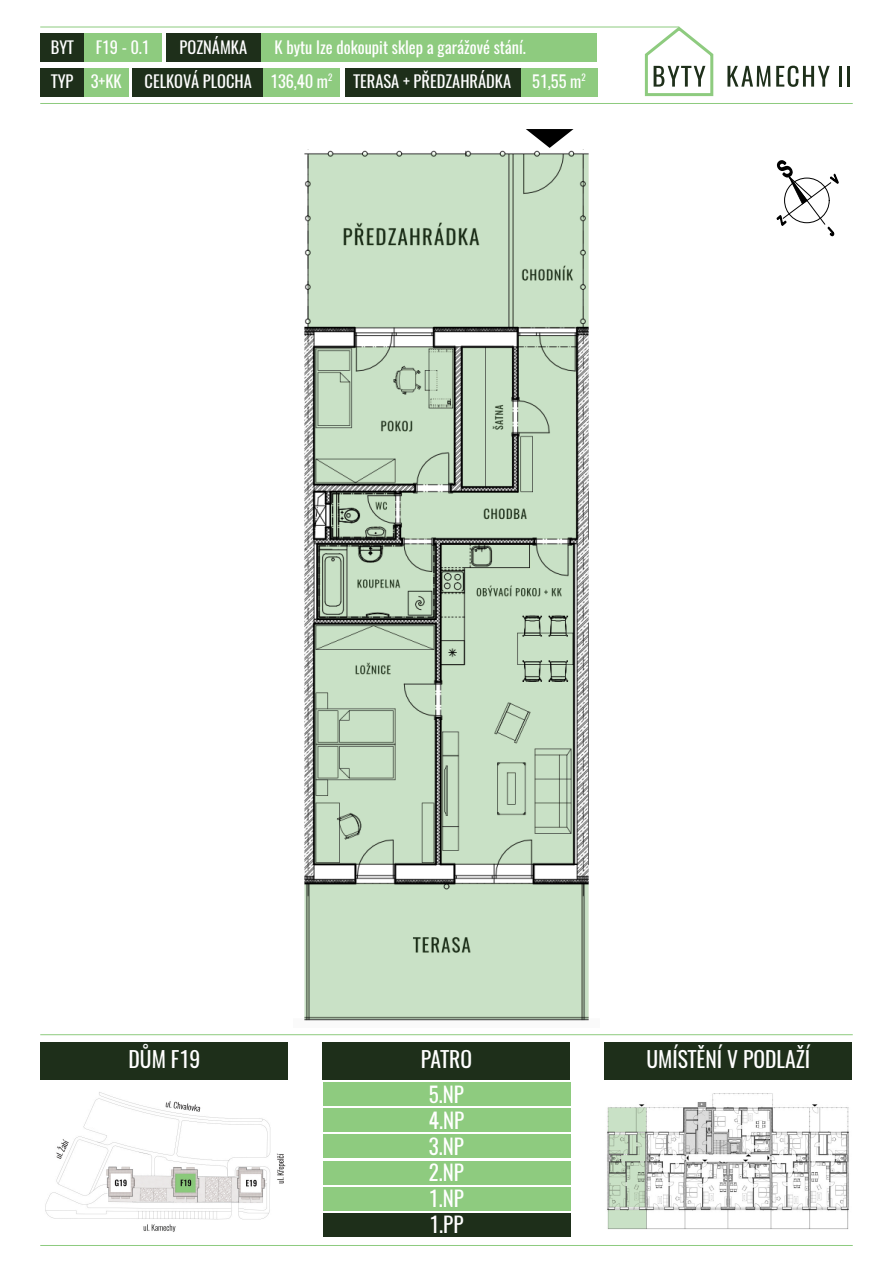
<style>
.page{position:relative;width:894px;height:1263px;background:#fff}
.page>*{position:absolute;margin:0;border:0;box-sizing:border-box;transform-origin:0 0}
.t1{font:21.6px "Oswald";color:#fff}
.t2{font:21px/26.1px "Oswald";color:#fff;text-align:justify}
.t3{font:16.5px "Oswald";color:#fff}
.t4{font:9px "Oswald";color:#fff}
</style>
<div class="page">
<img style="left:304px;top:149px;width:285px;height:872px">
<img style="left:607px;top:1093px;width:242px;height:137px">
<hr style="left:40px;top:103px;width:813px;height:1px;background:#8ecb7f">
<hr style="left:40px;top:1034px;width:813px;height:1px;background:#8ecb7f">
<hr style="left:40px;top:1245px;width:813px;height:1px;background:#8ecb7f">
<hr style="left:40px;top:27px;width:639px;height:1px;background:#8ecb7f">
<svg style="left:727px;top:66px;width:103px;height:21px"></svg>
<hr style="left:839px;top:66px;width:3px;height:21px;background:#1e2f1a">
<hr style="left:847px;top:66px;width:3px;height:21px;background:#1e2f1a">
<svg style="left:642px;top:26px;width:72px;height:71px"></svg>
<div style="left:84px;top:33px;width:77px;height:29px;background:#8ecb7f"></div>
<div style="left:263px;top:68px;width:77px;height:29px;background:#8ecb7f"></div>
<div style="left:520px;top:68px;width:78px;height:29px;background:#8ecb7f"></div>
<div style="left:84px;top:68px;width:44px;height:29px;background:#8ecb7f"></div>
<div style="left:323px;top:1083px;width:247px;height:23px;background:#8ecb7f"></div>
<div style="left:323px;top:1109px;width:247px;height:23px;background:#8ecb7f"></div>
<div style="left:323px;top:1135px;width:247px;height:23px;background:#8ecb7f"></div>
<div style="left:323px;top:1161px;width:247px;height:23px;background:#8ecb7f"></div>
<div style="left:323px;top:1187px;width:247px;height:23px;background:#8ecb7f"></div>
<div style="left:323px;top:1213px;width:247px;height:23px;background:#1e2f1a"></div>
<div style="left:40px;top:33px;width:44px;height:29px;background:#1e2f1a"></div>
<div style="left:40px;top:1042px;width:248px;height:38px;background:#1e2f1a"></div>
<div style="left:604px;top:1042px;width:248px;height:38px;background:#1e2f1a"></div>
<div style="left:323px;top:1042px;width:247px;height:38px;background:#1e2f1a"></div>
<div style="left:133px;top:68px;width:130px;height:29px;background:#1e2f1a"></div>
<div style="left:345px;top:68px;width:175px;height:29px;background:#1e2f1a"></div>
<div style="left:40px;top:68px;width:44px;height:29px;background:#1e2f1a"></div>
<img style="left:45px;top:1092px;width:241px;height:140px">
<svg style="left:526px;top:129px;width:48px;height:19px"></svg>
<div style="left:260px;top:34px;width:337px;height:28px;background:#8ecb7f"></div>
<div style="left:166px;top:34px;width:94px;height:28px;background:#1e2f1a"></div>
<svg style="left:782px;top:176px;width:50px;height:49px"></svg>
<p class="t3" style="left:51px;top:36px;width:25px">BYT</p>
<p class="t3" style="left:96px;top:36px;width:55px">F19 - 0.1</p>
<p class="t3" style="left:180px;top:36px;width:69px">POZNÁMKA</p>
<p class="t3" style="left:275px;top:36px;width:253px">K bytu lze dokoupit sklep a garážové stání.</p>
<p class="t3" style="left:51px;top:70px;width:24px">TYP</p>
<p class="t3" style="left:145px;top:70px;width:109px">CELKOVÁ PLOCHA</p>
<p class="t3" style="left:354px;top:70px;width:159px">TERASA + PŘEDZAHRÁDKA</p>
<p class="t3" style="left:270px;top:70px;width:59px">136,40 m</p>
<p class="t4" style="left:328px;top:71px;width:6px">2</p>
<p class="t3" style="left:532px;top:70px;width:51px">51,55 m</p>
<p class="t4" style="left:581px;top:71px;width:6px">2</p>
<p class="t3" style="left:91px;top:70px;width:32px">3+KK</p>
<h1 class="t1" style="left:129px;top:1045px;width:73px">DŮM F19</h1>
<h1 class="t1" style="left:421px;top:1045px;width:53px">PATRO</h1>
<h1 class="t1" style="left:646px;top:1045px;width:165px">UMÍSTĚNÍ V PODLAŽÍ</h1>
<p class="t2" style="left:429px;top:1081px;width:37px">5.NP 4.NP 3.NP 2.NP 1.NP 1.PP</p>
</div>
